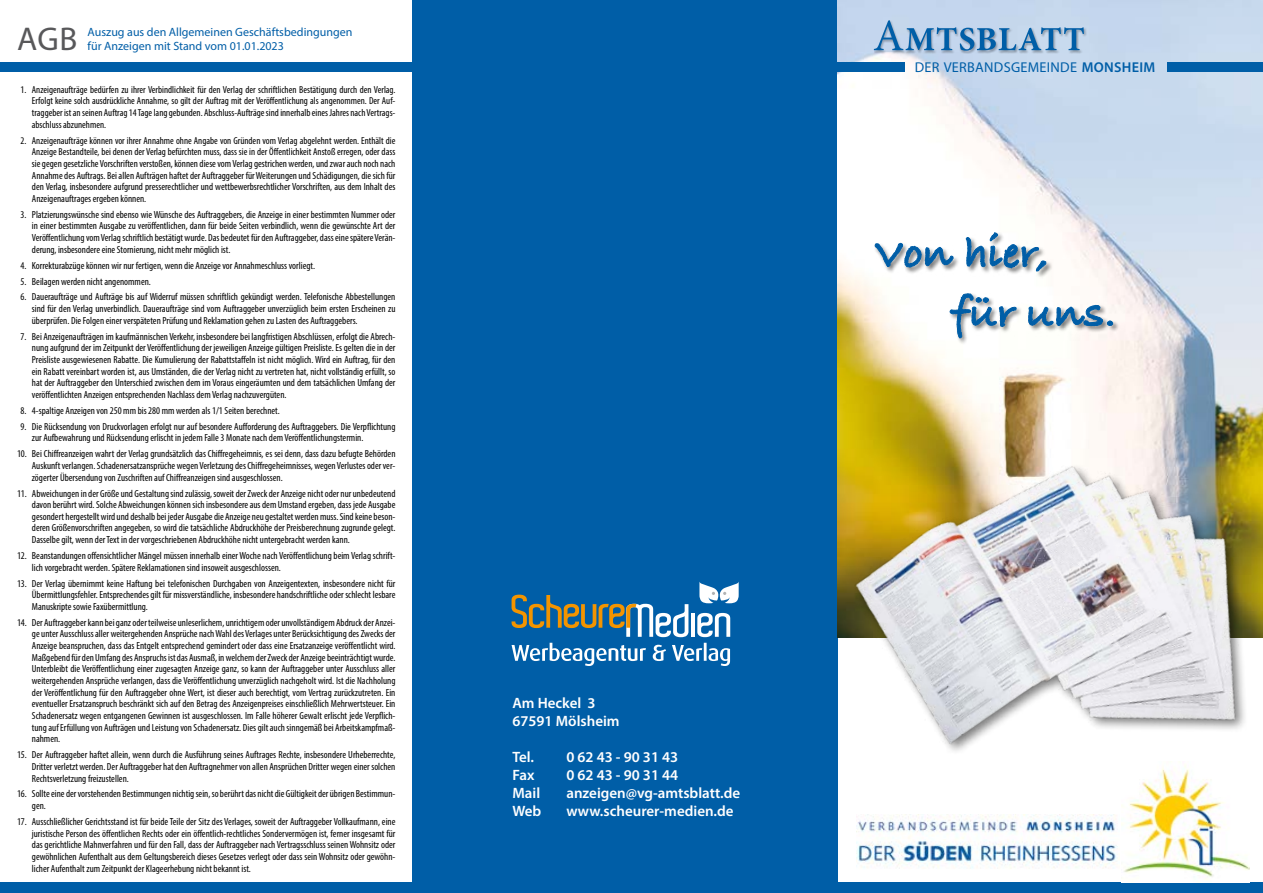
<style>
.page{position:relative;width:1263px;height:893px;background:#fff}
.page>*{position:absolute;margin:0;border:0;box-sizing:border-box;transform-origin:0 0}
.t1{font:33px "Myriad Pro";color:#58585a}
.t2{font:600 15px/18px "Myriad Pro";color:#fff}
.t3{font:14.25px "Myriad Pro";letter-spacing:.02em;color:#005ea7}
.t4{font:12px "Myriad Pro";color:#005ea7}
.t5{font:condensed 10.35px/11.7px "Myriad Pro";color:#000;text-align:justify}
.t6{font:condensed 10.2px/11.7px "Myriad Pro";color:#000;text-align:justify}
.s1{font-size:10.35px}
.s2{font-weight:600}
</style>
<div class="page">
<div style="left:412px;top:0;width:426px;height:893px;background:#005ea7"></div>
<img style="left:838px;top:0;width:425px;height:423px">
<div style="left:0;top:883px;width:1263px;height:10px;background:#005ea7"></div>
<div style="left:1167px;top:62px;width:96px;height:10px;background:#005ea7"></div>
<div style="left:874px;top:20px;width:213px;height:34px;background:#000;opacity:.3"></div>
<svg style="left:874px;top:20px;width:210px;height:31px;background:#8eb3d5"></svg>
<img style="left:856px;top:815px;width:262px;height:54px">
<img style="left:1124px;top:802px;width:125px;height:78px">
<img style="left:837px;top:423px;width:426px;height:379px">
<div style="left:0;top:62px;width:904px;height:10px;background:#005ea7"></div>
<svg style="left:511px;top:643px;width:219px;height:23px"></svg>
<svg style="left:511px;top:595px;width:177px;height:42px"></svg>
<hr style="left:691px;top:613px;width:4px;height:24px;background:#fff">
<svg style="left:697px;top:613px;width:33px;height:24px"></svg>
<svg style="left:699px;top:582px;width:40px;height:21px"></svg>
<div style="left:949px;top:293px;width:171px;height:52px;background:#000;opacity:.55"></div>
<svg style="left:950px;top:293px;width:163px;height:45px"></svg>
<div style="left:874px;top:232px;width:179px;height:46px;background:#000;opacity:.55"></div>
<svg style="left:875px;top:232px;width:171px;height:39px"></svg>
<p class="t4" style="left:88px;top:24px;width:266px">Auszug aus den Allgemeinen Geschäftsbedingungen</p>
<h1 class="t1" style="left:17px;top:19px;width:62px">AGB</h1>
<p class="t4" style="left:88px;top:39px;width:198px">für Anzeigen mit Stand vom 01.01.2023</p>
<p class="t6" style="left:32px;top:83px;width:365px;text-indent:-11px">1. Anzeigenaufträge bedürfen zu ihrer Verbindlichkeit für den Verlag der schriftlichen Bestätigung durch den Verlag.<br>Erfolgt keine solch ausdrückliche Annahme, so gilt der Auftrag mit der Veröffentlichung als angenommen. Der Auf&shy;traggeber ist an seinen Auftrag 14 Tage lang gebunden. Abschluss-Aufträge sind innerhalb eines Jahres nach Vertrags&shy;abschluss abzunehmen.</p>
<p class="t6" style="left:21px;top:134px;width:376px;text-align:right">2. Anzeigenaufträge können vor ihrer Annahme ohne Angabe von Gründen vom Verlag abgelehnt werden. Enthält die<br>Anzeige Bestandteile, bei denen der Verlag befürchten muss, dass sie in der Öffentlichkeit Anstoß erre<span class="s1">gen, oder dass</span></p>
<p class="t5" style="left:32px;top:157px;width:365px">sie gegen gesetzliche Vorschriften verstoßen, können diese vom Verlag gestrichen werden, und zwar auch noch nach Annahme des Auftrags. Bei allen Aufträgen haftet der Auftraggeber für Weiterungen und Schädigungen, die sich für den Verlag, insbesondere aufgrund presserechtlicher und wettbewerbsrechtlicher Vorschriften, aus dem Inhalt des Anzeigenauftrages ergeben können.</p>
<p class="t5" style="left:32px;top:208px;width:365px;text-indent:-11px">3. Platzierungswünsche sind ebenso wie Wünsche des Auftraggebers, die Anzeige in einer bestimmten Nummer oder in einer bestimmten Ausgabe zu veröffentlichen, dann für beide Seiten verbindlich, wenn die gewünschte Art der Veröffentlichung vom Verlag schriftlich bestätigt wurde. Das bedeutet für den Auftraggeber, dass eine spätere Verän&shy;derung, insbesondere eine Stornierung, nicht mehr möglich ist.</p>
<p class="t5" style="left:21px;top:259px;width:296px">4. Korrekturabzüge können wir nur fertigen, wenn die Anzeige vor Annahmeschluss vorliegt.</p>
<p class="t5" style="left:21px;top:275px;width:132px">5. Beilagen werden nicht angenommen.</p>
<p class="t5" style="left:32px;top:291px;width:365px;text-indent:-11px">6. Daueraufträge und Aufträge bis auf Widerruf müssen schriftlich gekündigt werden. Telefonische Abbestellungen sind für den Verlag unverbindlich. Daueraufträge sind vom Auftraggeber unverzüglich beim ersten Erscheinen zu überprüfen. Die Folgen einer verspäteten Prüfung und Reklamation gehen zu Lasten des Auftraggebers.</p>
<p class="t5" style="left:32px;top:330px;width:365px;text-indent:-11px">7. Bei Anzeigenaufträgen im kaufmännischen Verkehr, insbesondere bei langfristigen Abschlüssen, erfolgt die Abrech&shy;nung aufgrund der im Zeitpunkt der Veröffentlichung der jeweiligen Anzeige gültigen Preisliste. Es gelten die in der Preisliste ausgewiesenen Rabatte. Die Kumulierung der Rabattstaffeln ist nicht möglich. Wird ein Auftrag, für den ein Rabatt vereinbart worden ist, aus Umständen, die der Verlag nicht zu vertreten hat, nicht vollständig erfüllt, so hat der Auftraggeber den Unterschied zwischen dem im Voraus eingeräumten und dem tatsächlichen Umfang der veröffentlichten Anzeigen entsprechenden Nachlass dem Verlag nachzuvergüten.</p>
<p class="t5" style="left:21px;top:404px;width:261px">8. 4-spaltige Anzeigen von 250 mm bis 280 mm werden als 1/1 Seiten berechnet.</p>
<p class="t5" style="left:32px;top:420px;width:365px;text-indent:-11px">9. Die Rücksendung von Druckvorlagen erfolgt nur auf besondere Aufforderung des Auftraggebers. Die Verpflichtung zur Aufbewahrung und Rücksendung erlischt in jedem Falle 3 Monate nach dem Veröffentlichungstermin.</p>
<p class="t5" style="left:32px;top:448px;width:365px;text-indent:-15px">10. Bei Chiffreanzeigen wahrt der Verlag grundsätzlich das Chiffregeheimnis, es sei denn, dass dazu befugte Behörden Auskunft verlangen. Schadenersatzansprüche wegen Verletzung des Chiffregeheimnisses, wegen Verlustes oder ver&shy;zögerter Übersendung von Zuschriften auf Chiffreanzeigen sind ausgeschlossen.</p>
<p class="t5" style="left:32px;top:487px;width:365px;text-indent:-15px">11. Abweichungen in der Größe und Gestaltung sind zulässig, soweit der Zweck der Anzeige nicht oder nur unbedeutend davon berührt wird. Solche Abweichungen können sich insbesondere aus dem Umstand ergeben, dass jede Ausgabe gesondert hergestellt wird und deshalb bei jeder Ausgabe die Anzeige neu gestaltet werden muss. Sind keine beson&shy;deren Größenvorschriften angegeben, so wird die tatsächliche Abdruckhöhe der Preisberechnung zugrunde gelegt.<br>Dasselbe gilt, wenn der Text in der vorgeschriebenen Abdruckhöhe nicht untergebracht werden kann.</p>
<p class="t5" style="left:32px;top:550px;width:365px;text-indent:-15px">12. Beanstandungen offensichtlicher Mängel müssen innerhalb einer Woche nach Veröffentlichung beim Verlag schrift&shy;lich vorgebracht werden. Spätere Reklamationen sind insoweit ausgeschlossen.</p>
<p class="t5" style="left:32px;top:577px;width:365px;text-indent:-15px">13. Der Verlag übernimmt keine Haftung bei telefonischen Durchgaben von Anzeigentexten, insbesondere nicht für Übermittlungsfehler. Entsprechendes gilt für missverständliche, insbesondere handschriftliche oder schlecht lesbare Manuskripte sowie Faxübermittlung.</p>
<p class="t5" style="left:32px;top:616px;width:365px;text-indent:-15px">14. Der Auftraggeber kann bei ganz oder teilweise unleserlichem, unrichtigem oder unvollständigem Abdruck der Anzei&shy;ge unter Ausschluss aller weitergehenden Ansprüche nach Wahl des Verlages unter Berücksichtigung des Zwecks der Anzeige beanspruchen, dass das Entgelt entsprechend gemindert oder dass eine Ersatzanzeige veröffentlicht wird.<br>Maßgebend für den Umfang des Anspruchs ist das Ausmaß, in welchem der Zweck der Anzeige beeinträchtigt wurde.<br>Unterbleibt die Veröffentlichung einer zugesagten Anzeige ganz, so kann der Auftraggeber unter Ausschluss aller weitergehenden Ansprüche verlangen, dass die Veröffentlichung unverzüglich nachgeholt wird. Ist die Nachholung der Veröffentlichung für den Auftraggeber ohne Wert, ist dieser auch berechtigt, vom Vertrag zurückzutreten. Ein eventueller Ersatzanspruch beschränkt sich auf den Betrag des Anzeigenpreises einschließlich Mehrwertsteuer. Ein Schadenersatz wegen entgangenen Gewinnen ist ausgeschlossen. Im Falle höherer Gewalt erlischt jede Verpflich&shy;tung auf Erfüllung von Aufträgen und Leistung von Schadenersatz. Dies gilt auch sinngemäß bei Arbeitskampfmaß&shy;nahmen.</p>
<p class="t5" style="left:32px;top:749px;width:365px;text-indent:-15px">15. Der Auftraggeber haftet allein, wenn durch die Ausführung seines Auftrages Rechte, insbesondere Urheberrechte, Dritter verletzt werden. Der Auftraggeber hat den Auftragnehmer von allen Ansprüchen Dritter wegen einer solchen Rechtsverletzung freizustellen.</p>
<p class="t5" style="left:32px;top:788px;width:365px;text-indent:-15px">16. Sollte eine der vorstehenden Bestimmungen nichtig sein, so berührt das nicht die Gültigkeit der übrigen Bestimmun&shy;gen.</p>
<p class="t5" style="left:32px;top:816px;width:365px;text-indent:-15px">17. Ausschließlicher Gerichtsstand ist für beide Teile der Sitz des Verlages, soweit der Auftraggeber Vollkaufmann, eine juristische Person des öffentlichen Rechts oder ein öffentlich-rechtliches Sondervermögen ist, ferner insgesamt für das gerichtliche Mahnverfahren und für den Fall, dass der Auftraggeber nach Vertragsschluss seinen Wohnsitz oder gewöhnlichen Aufenthalt aus dem Geltungsbereich dieses Gesetzes verlegt oder dass sein Wohnsitz oder gewöhn&shy;licher Aufenthalt zum Zeitpunkt der Klageerhebung nicht bekannt ist.</p>
<h2 class="t2" style="left:512px;top:694px;width:109px">Am Heckel 3<br>67591 Mölsheim</h2>
<h2 class="t2" style="left:512px;top:748px;width:23px">Tel.</h2>
<h2 class="t2" style="left:566px;top:748px;width:113px">0 62 43 - 90 31 43</h2>
<h2 class="t2" style="left:512px;top:766px;width:24px">Fax</h2>
<h2 class="t2" style="left:566px;top:766px;width:113px">0 62 43 - 90 31 44</h2>
<h2 class="t2" style="left:512px;top:784px;width:29px">Mail</h2>
<h2 class="t2" style="left:566px;top:784px;width:175px">anzeigen@vg-amtsblatt.de</h2>
<h2 class="t2" style="left:512px;top:802px;width:30px">Web</h2>
<h2 class="t2" style="left:566px;top:802px;width:169px">www.scheurer-medien.de</h2>
<h3 class="t3" style="left:915px;top:58px;width:242px">DER VERBANDSGEMEINDE <span class="s2">MONSHEIM</span></h3>
</div>
